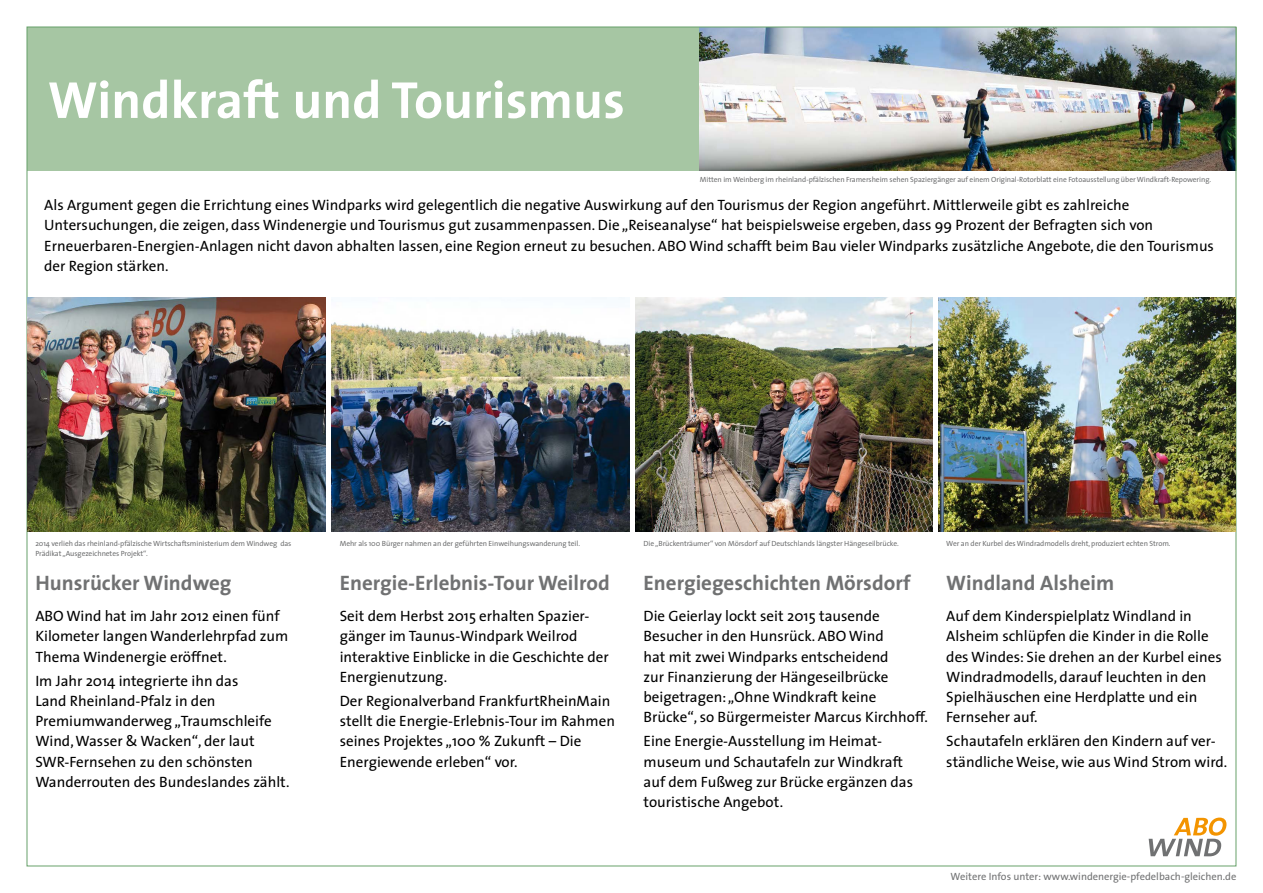
<style>
.page{position:relative;width:1263px;height:893px;background:#fff}
.page>*{position:absolute;margin:0;border:0;box-sizing:border-box;transform-origin:0 0}
.t1{font:700 52.5px "The Sans";color:#fff}
.t2{font:700 21px "The Sans";color:#707172}
.t3{font:15px/20.2px "The Sans";color:#000}
.t4{font:10.5px "The Sans B W5 Plain";color:#707172}
.t5{font:7.5px/10.5px "The Sans";letter-spacing:-.01em;color:#707172}
</style>
<div class="page">
<div style="left:27px;top:27px;width:1209px;height:144px;background:#a6c6a3"></div>
<img style="left:699px;top:29px;width:535px;height:142px">
<svg style="left:1149px;top:818px;width:77px;height:38px"></svg>
<img style="left:635px;top:298px;width:298px;height:233px">
<img style="left:938px;top:298px;width:297px;height:233px">
<img style="left:27px;top:298px;width:298px;height:233px">
<img style="left:331px;top:298px;width:298px;height:233px">
<h1 class="t1" style="left:48px;top:56px;width:578px">Windkraft und Tourismus</h1>
<p class="t5" style="left:700px;top:174px;width:513px">Mitten im Weinberg im rheinland-pfälzischen Framersheim sehen Spaziergänger auf einem Original-Rotorblatt eine Fotoausstellung über Windkraft-Repowering.</p>
<p class="t3" style="left:44px;top:194px;width:1171px">Als Argument gegen die Errichtung eines Windparks wird gelegentlich die negative Auswirkung auf den Tourismus der Region angeführt. Mittlerweile gibt es zahlreiche Untersuchungen, die zeigen, dass Windenergie und Tourismus gut zusammenpassen. Die „Reiseanalyse“ hat beispielsweise ergeben, dass 99 Prozent der Befragten sich von Erneuerbaren-Energien-Anlagen nicht davon abhalten lassen, eine Region erneut zu besuchen. ABO Wind schafft beim Bau vieler Windparks zusätzliche Angebote, die den Tourismus der Region stärken.</p>
<p class="t5" style="left:35px;top:538px;width:258px">2014 verlieh das rheinland-pfälzische Wirtschaftsministerium dem Windweg das<br>Prädikat „Ausgezeichnetes Projekt“.</p>
<p class="t5" style="left:340px;top:538px;width:242px">Mehr als 100 Bürger nahmen an der geführten Einweihungswanderung teil.</p>
<p class="t5" style="left:643px;top:538px;width:257px">Die „Brückenträumer“ von Mörsdorf auf Deutschlands längster Hängeseilbrücke.</p>
<h2 class="t2" style="left:35px;top:566px;width:198px">Hunsrücker Windweg</h2>
<p class="t3" style="left:35px;top:606px;width:254px">ABO Wind hat im Jahr 2012 einen fünf<br>Kilometer langen Wanderlehrpfad zum<br>Thema Windenergie eröffnet.</p>
<p class="t3" style="left:35px;top:670px;width:256px">Im Jahr 2014 integrierte ihn das<br>Land Rheinland-Pfalz in den Premiumwanderweg „Traumschleife Wind, Wasser &amp; Wacken“, der laut SWR-Fernsehen zu den schönsten Wanderrouten des Bundeslandes zählt.</p>
<h2 class="t2" style="left:340px;top:566px;width:271px">Energie-Erlebnis-Tour Weilrod</h2>
<p class="t3" style="left:340px;top:606px;width:270px">Seit dem Herbst 2015 erhalten Spazier&shy;gänger im Taunus-Windpark Weilrod interaktive Einblicke in die Geschichte der Energienutzung.</p>
<p class="t3" style="left:340px;top:690px;width:277px">Der Regionalverband FrankfurtRheinMain stellt die Energie-Erlebnis-Tour im Rahmen seines Projektes „100 % Zukunft – Die Energiewende erleben“ vor.</p>
<h2 class="t2" style="left:643px;top:566px;width:269px">Energiegeschichten Mörsdorf</h2>
<p class="t3" style="left:643px;top:606px;width:286px">Die Geierlay lockt seit 2015 tausende Besucher in den Hunsrück. ABO Wind<br>hat mit zwei Windparks entscheidend<br>zur Finanzierung der Hängeseilbrücke beigetragen: „Ohne Windkraft keine Brücke“, so Bürgermeister Marcus Kirchhoff.</p>
<p class="t3" style="left:643px;top:731px;width:271px">Eine Energie-Ausstellung im Heimat&shy;museum und Schautafeln zur Windkraft auf dem Fußweg zur Brücke ergänzen das touristische Angebot.</p>
<p class="t5" style="left:946px;top:538px;width:226px">Wer an der Kurbel des Windradmodells dreht, produziert echten Strom.</p>
<h2 class="t2" style="left:946px;top:566px;width:169px">Windland Alsheim</h2>
<p class="t3" style="left:946px;top:606px;width:277px">Auf dem Kinderspielplatz Windland in Alsheim schlüpfen die Kinder in die Rolle des Windes: Sie drehen an der Kurbel eines Windradmodells, darauf leuchten in den Spielhäuschen eine Herdplatte und ein Fernseher auf.</p>
<p class="t3" style="left:946px;top:731px;width:283px">Schautafeln erklären den Kindern auf ver&shy;ständliche Weise, wie aus Wind Strom wird.</p>
<p class="t4" style="left:950px;top:869px;width:287px">Weitere Infos unter: www.windenergie-pfedelbach-gleichen.de</p>
</div>
